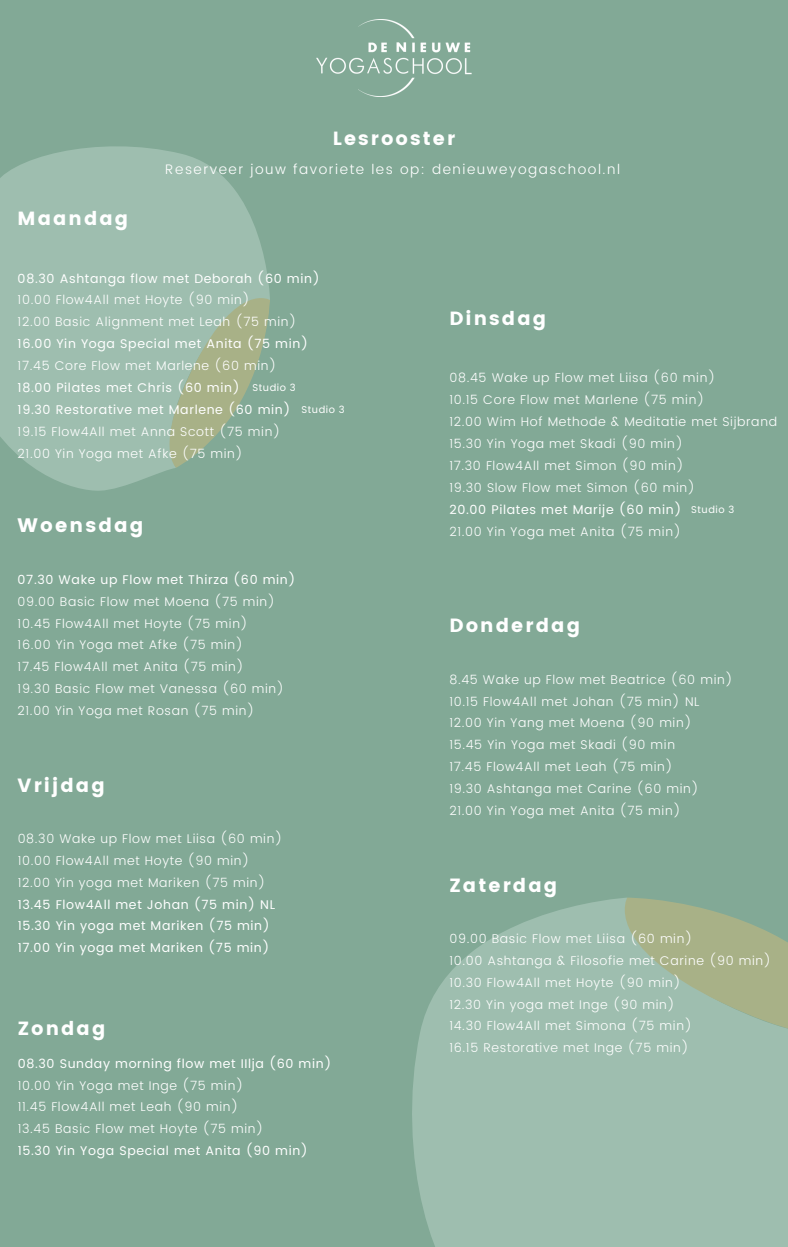
<style>
.page{position:relative;width:788px;height:1247px;background:#82a996}
.page>*{position:absolute;margin:0;border:0;box-sizing:border-box;transform-origin:0 0}
.t1{font:19.6px "Poppins";letter-spacing:.11em;color:#fff}
.t2{font:19.07px "Poppins";letter-spacing:.11em;color:#fff}
.t3{font:300 13.83px "Poppins";letter-spacing:.11em;color:#fff}
.t4{font:300 12.6px/21.9px "Poppins";letter-spacing:.05em;color:#fff}
.t5{font:12.6px/21.7px "Poppins";letter-spacing:.05em;color:#fff}
.t6{font:9.8px "Poppins";letter-spacing:.05em;color:#fff}
</style>
<div class="page">
<img style="left:317px;top:19px;width:154px;height:78px">
<svg style="left:412px;top:901px;width:375px;height:346px;fill:#9ebeaf"></svg>
<svg style="left:600px;top:898px;width:187px;height:163px"></svg>
<svg style="left:0;top:146px;width:268px;height:345px;fill:#9ebeaf"></svg>
<svg style="left:152px;top:278px;width:118px;height:193px"></svg>
<h2 class="t2" style="left:333px;top:127px;width:124px">Lesrooster</h2>
<h2 class="t2" style="left:18px;top:207px;width:112px">Maandag</h2>
<p class="t3" style="left:165px;top:162px;width:456px">Reserveer jouw favoriete les op: denieuweyogaschool.nl</p>
<p class="t5" style="left:18px;top:267px;width:304px">08.30 Ashtanga flow met Deborah (60 min)</p>
<p class="t4" style="left:18px;top:289px;width:280px">10.00 Flow4All met Hoyte (90 min)<br>12.00 Basic Alignment met Leah (75 min)</p>
<p class="t5" style="left:18px;top:333px;width:292px">16.00 Yin Yoga Special met Anita (75 min)</p>
<p class="t4" style="left:18px;top:355px;width:260px">17.45 Core Flow met Marlene (60 min)</p>
<p class="t5" style="left:18px;top:377px;width:274px">18.00 Pilates met Chris (60 min)<br>19.30 Restorative met Marlene (60 min)</p>
<p class="t4" style="left:18px;top:420px;width:264px">19.15 Flow4All met Anna Scott (75 min)<br>21.00 Yin Yoga met Afke (75 min)</p>
<p class="t6" style="left:252px;top:382px;width:45px">Studio 3</p>
<p class="t6" style="left:301px;top:404px;width:45px">Studio 3</p>
<h1 class="t1" style="left:18px;top:514px;width:127px">Woensdag</h1>
<p class="t5" style="left:18px;top:569px;width:279px">07.30 Wake up Flow met Thirza (60 min)</p>
<p class="t4" style="left:18px;top:590px;width:268px">09.00 Basic Flow met Moena (75 min)<br>10.45 Flow4All met Hoyte (75 min)<br>16.00 Yin Yoga met Afke (75 min)<br>17.45 Flow4All met Anita (75 min)<br>19.30 Basic Flow met Vanessa (60 min)<br>21.00 Yin Yoga met Rosan (75 min)</p>
<h2 class="t2" style="left:18px;top:774px;width:89px">Vrijdag</h2>
<p class="t4" style="left:18px;top:828px;width:266px">08.30 Wake up Flow met Liisa (60 min)<br>10.00 Flow4All met Hoyte (90 min)<br>12.00 Yin yoga met Mariken (75 min)</p>
<p class="t5" style="left:18px;top:893px;width:259px">13.45 Flow4All met Johan (75 min) NL<br>15.30 Yin yoga met Mariken (75 min)<br>17.00 Yin yoga met Mariken (75 min)</p>
<h2 class="t2" style="left:18px;top:1018px;width:89px">Zondag</h2>
<p class="t5" style="left:18px;top:1053px;width:315px">08.30 Sunday morning flow met IIlja (60 min)</p>
<p class="t4" style="left:18px;top:1074px;width:247px">10.00 Yin Yoga met Inge (75 min)<br>11.45 Flow4All met Leah (90 min)<br>13.45 Basic Flow met Hoyte (75 min)</p>
<p class="t5" style="left:18px;top:1140px;width:292px">15.30 Yin Yoga Special met Anita (90 min)</p>
<h2 class="t2" style="left:449px;top:307px;width:98px">Dinsdag</h2>
<p class="t4" style="left:449px;top:367px;width:329px">08.45 Wake up Flow met Liisa (60 min)<br>10.15 Core Flow met Marlene (75 min)<br>12.00 Wim Hof Methode &amp; Meditatie met Sijbrand 15.30 Yin Yoga met Skadi (90 min)<br>17.30 Flow4All met Simon (90 min)<br>19.30 Slow Flow met Simon (60 min)</p>
<p class="t5" style="left:449px;top:499px;width:233px">20.00 Pilates met Marije (60 min)</p>
<p class="t4" style="left:449px;top:520px;width:233px">21.00 Yin Yoga met Anita (75 min)</p>
<p class="t6" style="left:691px;top:504px;width:45px">Studio 3</p>
<h2 class="t2" style="left:449px;top:614px;width:132px">Donderdag</h2>
<p class="t4" style="left:449px;top:668px;width:285px">8.45 Wake up Flow met Beatrice (60 min)<br>10.15 Flow4All met Johan (75 min) NL 12.00 Yin Yang met Moena (90 min)<br>15.45 Yin Yoga met Skadi (90 min<br>17.45 Flow4All met Leah (75 min)<br>19.30 Ashtanga met Carine (60 min)<br>21.00 Yin Yoga met Anita (75 min)</p>
<h2 class="t2" style="left:449px;top:874px;width:109px">Zaterdag</h2>
<p class="t4" style="left:449px;top:928px;width:323px">09.00 Basic Flow met Liisa (60 min)<br>10.00 Ashtanga &amp; Filosofie met Carine (90 min)<br>10.30 Flow4All met Hoyte (90 min)<br>12.30 Yin yoga met Inge (90 min)<br>14.30 Flow4All met Simona (75 min)<br>16.15 Restorative met Inge (75 min)</p>
</div>
